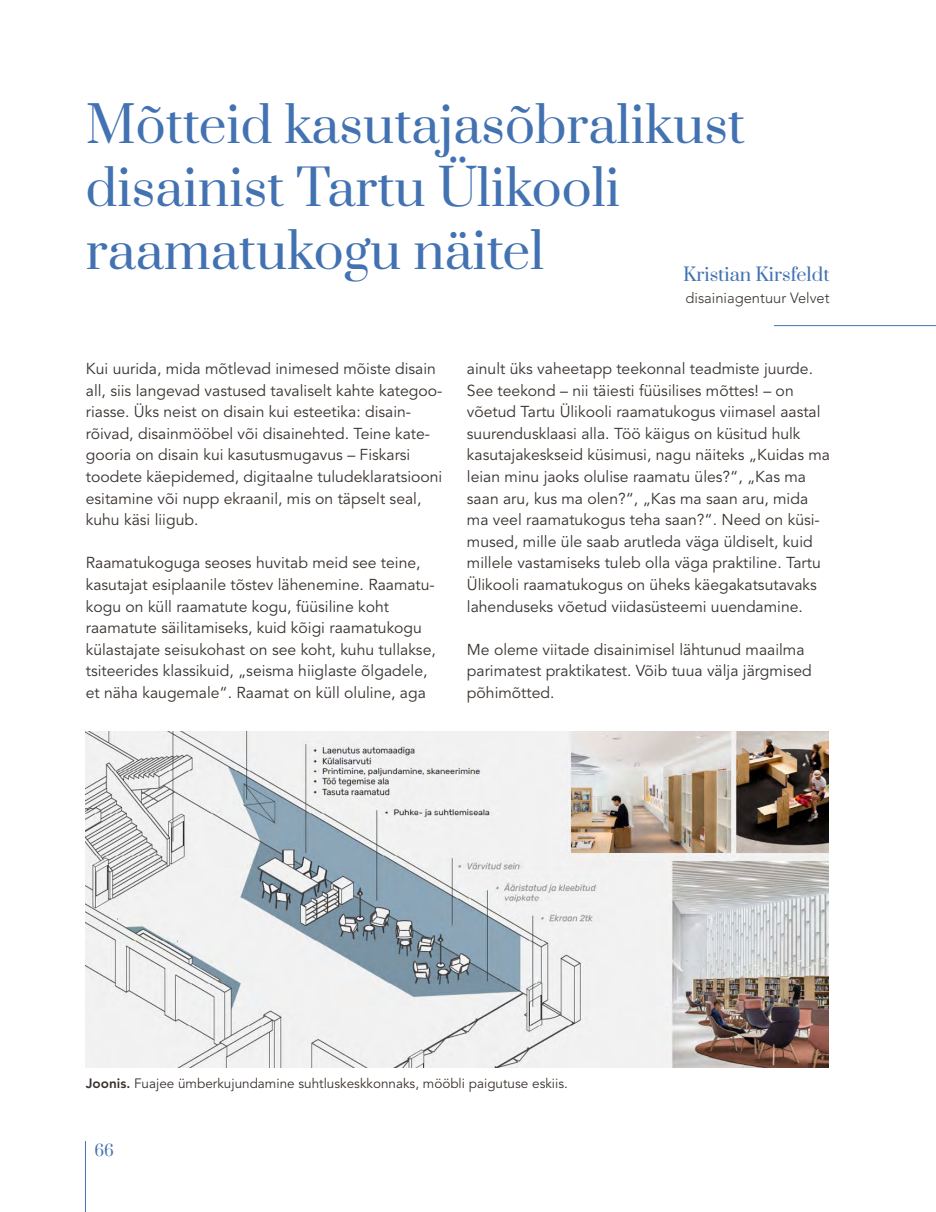
<style>
.page{position:relative;width:936px;height:1212px;background:#fff}
.page>*{position:absolute;margin:0;border:0;box-sizing:border-box;transform-origin:0 0}
.t1{font:49.5px/63px "Prata";color:#4272b2}
.t2{font:18px "Prata";color:#4272b2}
.t3{font:15.75px/21.6px "Avenir LT Std";color:#38322e}
.t4{font:15px "Prata";color:#4373b0}
.t5{font:300 14.7px "Avenir LT Std";color:#38322e}
.t6{font:13.5px "Avenir LT Std";color:#38322e}
.s1{font-weight:800}
</style>
<div class="page">
<hr style="left:85px;top:1141px;width:1px;height:71px;background:#4373b0">
<hr style="left:774px;top:325px;width:161px;height:1px;background:#4272b2">
<img style="left:85px;top:732px;width:743px;height:335px">
<h1 class="t1" style="left:86px;top:90px;width:660px">Mõtteid kasutajasõbralikust disainist Tartu Ülikooli raamatukogu näitel</h1>
<p class="t2" style="left:683px;top:260px;width:148px">Kristian Kirsfeldt</p>
<p class="t5" style="left:685px;top:290px;width:146px">disainiagentuur Velvet</p>
<p class="t3" style="left:86px;top:358px;width:358px">Kui uurida, mida mõtlevad inimesed mõiste disain all, siis langevad vastused tavaliselt kahte kategoo&shy;riasse. Üks neist on disain kui esteetika: disain&shy;rõivad, disainmööbel või disainehted. Teine kate&shy;gooria on disain kui kasutusmugavus – Fiskarsi toodete käepidemed, digitaalne tuludeklaratsiooni esitamine või nupp ekraanil, mis on täpselt seal, kuhu käsi liigub.</p>
<p class="t3" style="left:86px;top:553px;width:351px">Raamatukoguga seoses huvitab meid see teine, kasutajat esiplaanile tõstev lähenemine. Raamatu&shy;kogu on küll raamatute kogu, füüsiline koht raamatute säilitamiseks, kuid kõigi raamatukogu külastajate seisukohast on see koht, kuhu tullakse, tsiteerides klassikuid, „seisma hiiglaste õlgadele, et näha kaugemale“. Raamat on küll oluline, aga</p>
<p class="t3" style="left:467px;top:358px;width:364px">ainult üks vaheetapp teekonnal teadmiste juurde.<br>See teekond – nii täiesti füüsilises mõttes! – on võetud Tartu Ülikooli raamatukogus viimasel aastal suurendusklaasi alla. Töö käigus on küsitud hulk kasutajakeskseid küsimusi, nagu näiteks „Kuidas ma leian minu jaoks olulise raamatu üles?“, „Kas ma saan aru, kus ma olen?“, „Kas ma saan aru, mida ma veel raamatukogus teha saan?“. Need on küsi&shy;mused, mille üle saab arutleda väga üldiselt, kuid millele vastamiseks tuleb olla väga praktiline. Tartu Ülikooli raamatukogus on üheks käegakatsutavaks lahenduseks võetud viidasüsteemi uuendamine.</p>
<p class="t3" style="left:467px;top:639px;width:346px">Me oleme viitade disainimisel lähtunud maailma parimatest praktikatest. Võib tuua välja järgmised põhimõtted.</p>
<p class="t6" style="left:86px;top:1076px;width:483px"><span class="s1">Joonis.</span> Fuajee ümberkujundamine suhtluskeskkonnaks, mööbli paigutuse eskiis.</p>
<p class="t4" style="left:94px;top:1138px;width:21px">66</p>
</div>
